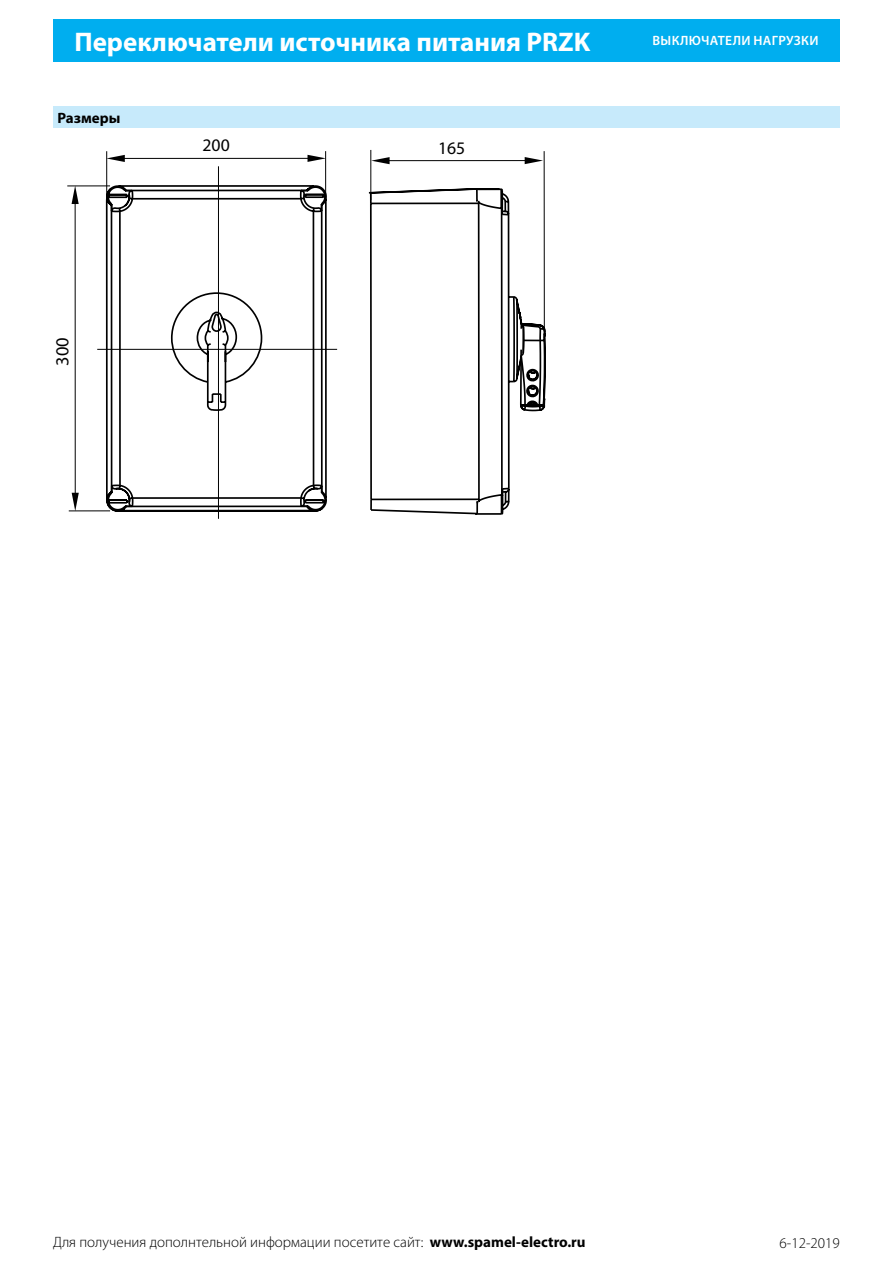
<style>
.page{position:relative;width:893px;height:1263px;background:#fff}
.page>*{position:absolute;margin:0;border:0;box-sizing:border-box;transform-origin:0 0}
.t1{font:700 27px "Myriad Pro";color:#fff}
.Cecha_Wymiary{font:18.45px "Myriad Pro";color:#000}
.Cecha_Wymiary-2{font:17.7px "Myriad Pro";color:#000}
.t2{font:300 15px "Myriad Pro";color:#000}
.Überschrift{font:700 15px "Myriad Pro";color:#000}
.t3{font:600 13.5px "Myriad Pro";letter-spacing:.02em;color:#fff}
.s1{font-weight:700}
</style>
<div class="page">
<div style="left:53px;top:19px;width:787px;height:43px;background:#00aeef"></div>
<div style="left:53px;top:106px;width:787px;height:22px;background:#c7eafb"></div>
<svg style="left:105px;top:161px;width:223px;height:351px"></svg>
<hr style="left:124px;top:158px;width:184px;height:1px;background:#000">
<svg style="left:107px;top:155px;width:18px;height:7px"></svg>
<svg style="left:307px;top:155px;width:18px;height:7px"></svg>
<hr style="left:325px;top:151px;width:1px;height:49px;background:#000">
<hr style="left:370px;top:150px;width:1px;height:50px;background:#000">
<hr style="left:106px;top:151px;width:1px;height:49px;background:#000">
<hr style="left:126px;top:190px;width:181px;height:1px;background:#000">
<hr style="left:321px;top:205px;width:2px;height:287px;background:#000">
<hr style="left:132px;top:198px;width:169px;height:2px;background:#000">
<hr style="left:313px;top:211px;width:1px;height:274px;background:#000">
<hr style="left:133px;top:497px;width:168px;height:2px;background:#000">
<hr style="left:126px;top:505px;width:181px;height:2px;background:#000">
<hr style="left:119px;top:211px;width:2px;height:274px;background:#000">
<hr style="left:111px;top:205px;width:1px;height:287px;background:#000">
<hr style="left:75px;top:203px;width:1px;height:291px;background:#000">
<svg style="left:72px;top:187px;width:7px;height:17px"></svg>
<svg style="left:72px;top:493px;width:7px;height:17px"></svg>
<hr style="left:69px;top:510px;width:41px;height:1px;background:#000">
<hr style="left:67px;top:186px;width:43px;height:1px;background:#000">
<hr style="left:389px;top:160px;width:136px;height:1px;background:#000">
<svg style="left:371px;top:157px;width:19px;height:7px"></svg>
<svg style="left:525px;top:157px;width:18px;height:7px"></svg>
<hr style="left:544px;top:151px;width:1px;height:189px;background:#000">
<svg style="left:368px;top:187px;width:178px;height:328px"></svg>
<hr style="left:218px;top:166px;width:1px;height:353px;background:#000">
<hr style="left:97px;top:349px;width:240px;height:1px;background:#000">
<h1 class="t1" style="left:74px;top:24px;width:518px">Переключатели источника питания PRZK</h1>
<p class="Überschrift" style="left:57px;top:108px;width:64px">Размеры</p>
<p class="Cecha_Wymiary-2" style="left:203px;top:134px;width:29px">200</p>
<p class="Cecha_Wymiary-2" style="left:438px;top:137px;width:29px">165</p>
<p class="t3" style="left:653px;top:32px;width:167px">ВЫКЛЮЧАТЕЛИ НАГРУЗКИ</p>
<p class="Cecha_Wymiary" style="left:51px;top:366px;width:30px;rotate:-90deg">300</p>
<p class="t2" style="left:53px;top:1234px;width:534px">Для получения дополнтельной информации посетите сайт: <span class="s1">www.spamel-electro.ru</span></p>
<p class="t2" style="left:780px;top:1234px;width:62px">6-12-2019</p>
</div>
